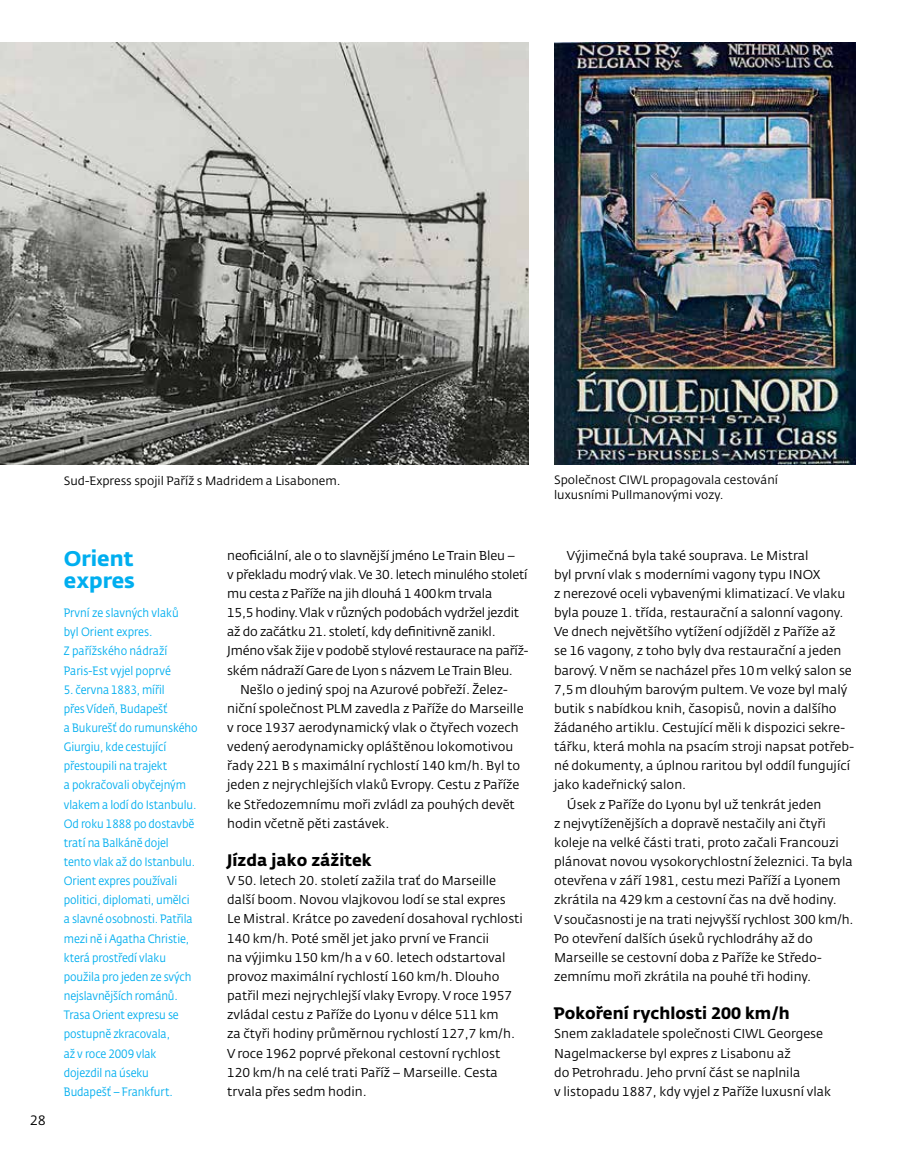
<style>
.page{position:relative;width:915px;height:1149px;background:#fff}
.page>*{position:absolute;margin:0;border:0;box-sizing:border-box;transform-origin:0 0}
.t1{font:700 21px/22.5px "CD Fedra";color:#00aeef}
.t2{font:700 16.5px "CD Fedra";color:#000}
.t3{font:13.5px "CD Fedra";color:#000}
.t4{font:12.75px/19.2px "CD Fedra";color:#000}
.t5{font:12.75px "CD Fedra";letter-spacing:-.02em;color:#000}
.t6{font:12px/19.2px "CD Fedra";letter-spacing:-.01em;color:#00aeef;scale:.9 1}
.t7{font:12px/15px "CD Fedra";color:#000}
</style>
<div class="page">
<img style="left:0;top:43px;width:528px;height:422px">
<img style="left:554px;top:43px;width:301px;height:421px">
<p class="t7" style="left:64px;top:473px;width:278px">Sud-Express spojil Paříž s Madridem a Lisabonem.</p>
<p class="t7" style="left:554px;top:472px;width:225px">Společnost CIWL propagovala cestování luxusními Pullmanovými vozy.</p>
<p class="t3" style="left:30px;top:1111px;width:18px">28</p>
<p class="t1" style="left:64px;top:547px;width:73px">Orient expres</p>
<p class="t6" style="left:64px;top:603px;width:129px">První ze slavných vlaků byl Orient expres.<br>Z pařížského nádraží<br>Paris-Est vyjel poprvé</p>
<p class="t6" style="left:64px;top:680px;width:150px">5. června 1883, mířil<br>přes Vídeň, Budapešť<br>a Bukurešť do rumunského<br>Giurgiu, kde cestující přestoupili na trajekt<br>a pokračovali obyčejným vlakem a lodí do Istanbulu.<br>Od roku 1888 po dostavbě tratí na Balkáně dojel tento vlak až do Istanbulu.<br>Orient expres používali politici, diplomati, umělci a slavné osobnosti. Patřila mezi ně i Agatha Christie, která prostředí vlaku použila pro jeden ze svých nejslavnějších románů.<br>Trasa Orient expresu se postupně zkracovala,<br>až v roce 2009 vlak dojezdil na úseku<br>Budapešť – Frankfurt.</p>
<p class="t4" style="left:227px;top:545px;width:289px">neoficiální, ale o to slavnější jméno Le Train Bleu –</p>
<p class="t5" style="left:227px;top:567px;width:302px">v překladu modrý vlak. Ve 30. letech minulého století</p>
<p class="t5" style="left:227px;top:586px;width:266px">mu cesta z Paříže na jih dlouhá 1 400km trvala</p>
<p class="t5" style="left:227px;top:605px;width:293px">15,5 hodiny. Vlak v různých podobách vydržel jezdit</p>
<p class="t5" style="left:227px;top:624px;width:270px">až do začátku 21. století, kdy definitivně zanikl.</p>
<p class="t5" style="left:227px;top:643px;width:302px">Jméno však žije v podobě stylové restaurace na paříž-</p>
<p class="t5" style="left:227px;top:662px;width:287px">ském nádraží Gare de Lyon s názvem Le Train Bleu.</p>
<p class="t4" style="left:240px;top:679px;width:269px">Nešlo o jediný spoj na Azurové pobřeží. Želez-</p>
<p class="t4" style="left:227px;top:698px;width:298px">niční společnost PLM zavedla z Paříže do Marseille</p>
<p class="t4" style="left:227px;top:718px;width:293px">v roce 1937 aerodynamický vlak o čtyřech vozech</p>
<p class="t4" style="left:227px;top:737px;width:287px">vedený aerodynamicky opláštěnou lokomotivou</p>
<p class="t4" style="left:227px;top:756px;width:294px">řady 221 B s maximální rychlostí 140 km/h. Byl to</p>
<p class="t4" style="left:227px;top:775px;width:294px">jeden z nejrychlejších vlaků Evropy. Cestu z Paříže</p>
<p class="t4" style="left:227px;top:794px;width:289px">ke Středozemnímu moři zvládl za pouhých devět</p>
<p class="t4" style="left:227px;top:813px;width:164px">hodin včetně pěti zastávek.</p>
<p class="t2" style="left:227px;top:849px;width:146px">Jízda jako zážitek</p>
<p class="t4" style="left:227px;top:871px;width:297px">V50. letech 20. století zažila trať do Marseille další boom. Novou vlajkovou lodí se stal expres<br>Le Mistral. Krátce po zavedení dosahoval rychlosti 140 km/h. Poté směl jet jako první ve Francii<br>na výjimku 150 km/h a v 60. letech odstartoval provoz maximální rychlostí 160 km/h. Dlouho patřil mezi nejrychlejší vlaky Evropy. Vroce 1957 zvládal cestu z Paříže do Lyonu v délce 511km<br>za čtyři hodiny průměrnou rychlostí 127,7 km/h.<br>Vroce 1962 poprvé překonal cestovní rychlost 120 km/h na celé trati Paříž – Marseille. Cesta trvala přes sedm hodin.</p>
<p class="t4" style="left:566px;top:545px;width:243px">Výjimečná byla také souprava. Le Mistral</p>
<p class="t4" style="left:554px;top:564px;width:268px">byl první vlak s moderními vagony typu INOX</p>
<p class="t4" style="left:554px;top:584px;width:292px">z nerezové oceli vybavenými klimatizací. Ve vlaku</p>
<p class="t4" style="left:554px;top:603px;width:291px">byla pouze 1. třída, restaurační a salonní vagony.</p>
<p class="t4" style="left:554px;top:622px;width:283px">Ve dnech největšího vytížení odjížděl z Paříže až</p>
<p class="t4" style="left:554px;top:641px;width:289px">se 16 vagony, z toho byly dva restaurační a jeden</p>
<p class="t4" style="left:554px;top:660px;width:299px">barový. Vněm se nacházel přes 10m velký salon se</p>
<p class="t4" style="left:554px;top:679px;width:295px">7,5m dlouhým barovým pultem. Ve voze byl malý</p>
<p class="t4" style="left:554px;top:698px;width:284px">butik s nabídkou knih, časopisů, novin a dalšího</p>
<p class="t4" style="left:554px;top:718px;width:292px">žádaného artiklu. Cestující měli k dispozici sekre-</p>
<p class="t4" style="left:554px;top:737px;width:301px">tářku, která mohla na psacím stroji napsat potřeb-</p>
<p class="t4" style="left:554px;top:756px;width:297px">né dokumenty, a úplnou raritou byl oddíl fungující</p>
<p class="t4" style="left:554px;top:775px;width:134px">jako kadeřnický salon.</p>
<p class="t4" style="left:566px;top:794px;width:256px">Úsek z Paříže do Lyonu byl už tenkrát jeden</p>
<p class="t4" style="left:554px;top:813px;width:273px">z nejvytíženějších a dopravě nestačily ani čtyři</p>
<p class="t4" style="left:554px;top:832px;width:286px">koleje na velké části trati, proto začali Francouzi</p>
<p class="t4" style="left:554px;top:852px;width:300px">plánovat novou vysokorychlostní železnici. Ta byla</p>
<p class="t4" style="left:554px;top:871px;width:288px">otevřena v září 1981, cestu mezi Paříží a Lyonem</p>
<p class="t4" style="left:554px;top:890px;width:284px">zkrátila na 429km a cestovní čas na dvě hodiny.</p>
<p class="t4" style="left:554px;top:909px;width:301px">Vsoučasnosti je na trati nejvyšší rychlost 300 km/h.</p>
<p class="t4" style="left:554px;top:928px;width:260px">Po otevření dalších úseků rychlodráhy až do</p>
<p class="t4" style="left:554px;top:947px;width:269px">Marseille se cestovní doba z Paříže ke Středo-</p>
<p class="t4" style="left:554px;top:966px;width:258px">zemnímu moři zkrátila na pouhé tři hodiny.</p>
<p class="t2" style="left:554px;top:1002px;width:237px">Pokoření rychlosti 200 km/h</p>
<p class="t4" style="left:554px;top:1024px;width:278px">Snem zakladatele společnosti CIWL Georgese Nagelmackerse byl expres z Lisabonu až<br>do Petrohradu. Jeho první část se naplnila<br>v listopadu 1887, kdy vyjel z Paříže luxusní vlak</p>
</div>
